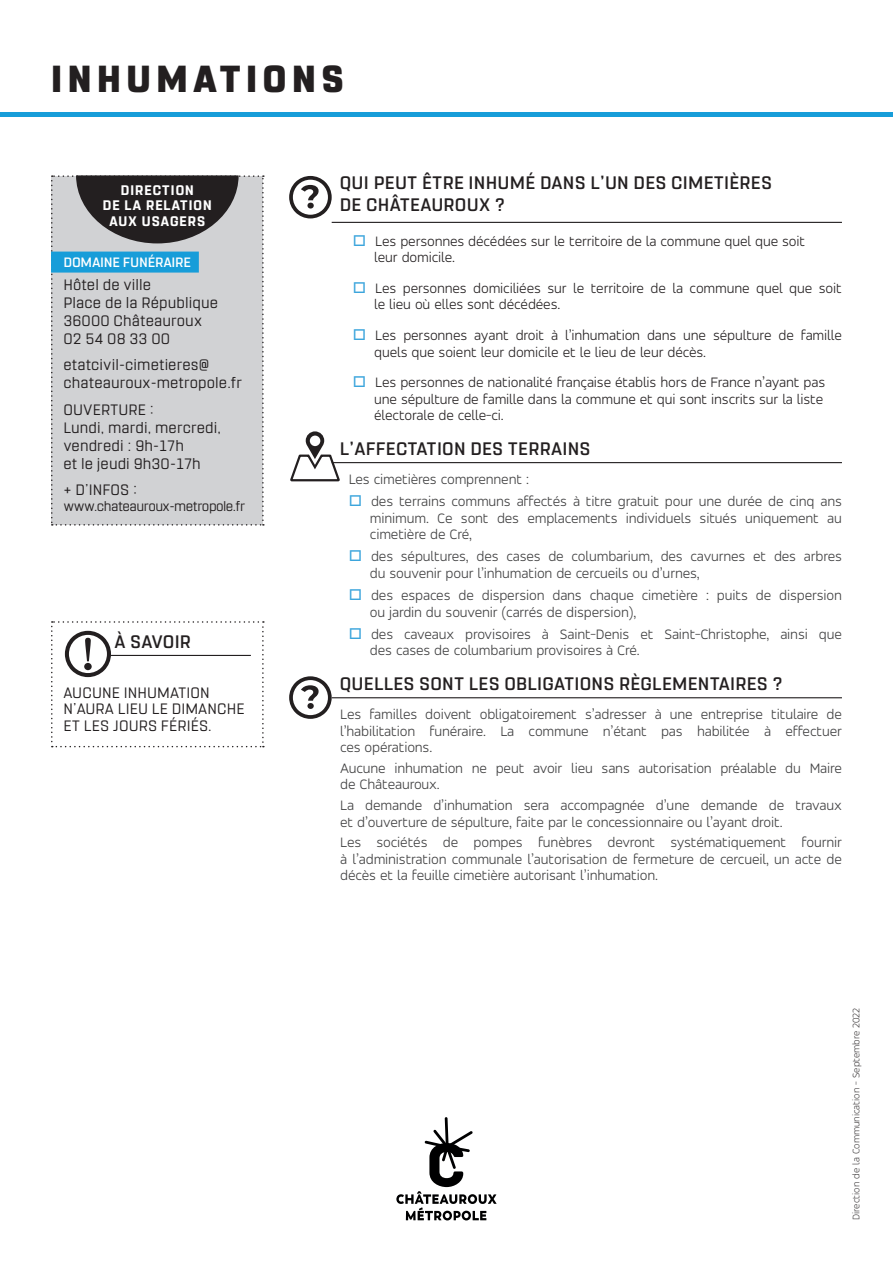
<style>
.page{position:relative;width:893px;height:1263px;background:#fff}
.page>*{position:absolute;margin:0;border:0;box-sizing:border-box;transform-origin:0 0}
.t1{font:800 37.5px "Rohn";letter-spacing:.15em;color:#231f20}
.t2{font:500 18px/21.6px "Rohn";letter-spacing:.05em;color:#231f20}
.t3{font:300 15px/16.5px "Accord";letter-spacing:-.01em;color:#3e3e3f}
.t4{font:300 15px/16.5px "Accord";letter-spacing:-.01em;color:#231f20}
.t5{font:15px/18px "Rohn";letter-spacing:.05em;color:#231f20}
.t6{font:700 13.8px/15.6px "Rohn";letter-spacing:.08em;color:#fff;text-align:center}
.t7{font:13.5px "Rohn";letter-spacing:.01em;color:#231f20}
.t8{font:500 13.5px "Rohn";letter-spacing:.03em;color:#fff}
.t9{font:200 10.5px "Accord";color:#231f20}
.s1{color:#3ca5dc}
</style>
<div class="page">
<svg style="left:396px;top:1117px;width:101px;height:103px"></svg>
<svg style="left:289px;top:176px;width:43px;height:42px"></svg>
<svg style="left:290px;top:431px;width:49px;height:51px"></svg>
<div style="left:310px;top:436px;width:10px;height:10px;background:#fff;border-radius:50%"></div>
<hr style="left:332px;top:222px;width:510px;height:1px;background:#231f20">
<hr style="left:332px;top:462px;width:510px;height:1px;background:#231f20">
<hr style="left:332px;top:697px;width:510px;height:1px;background:#231f20">
<hr style="left:0;top:112px;width:893px;height:4px;background:#179dd9">
<svg style="left:51px;top:621px;width:213px;height:126px"></svg>
<svg style="left:51px;top:175px;width:213px;height:351px;background:#bbbbbd"></svg>
<div style="left:51px;top:252px;width:148px;height:21px;background:#179dd9"></div>
<svg style="left:289px;top:676px;width:43px;height:43px"></svg>
<h1 class="t1" style="left:51px;top:57px;width:294px">INHUMATIONS</h1>
<p class="t6" style="left:103px;top:182px;width:110px">DIRECTION<br>DE LA RELATION<br>AUX USAGERS</p>
<p class="t8" style="left:64px;top:255px;width:128px">DOMAINE FUNÉRAIRE</p>
<p class="t5" style="left:64px;top:275px;width:155px">Hôtel de ville<br>Place de la République<br>36000 Châteauroux<br>02 54 08 33 00</p>
<p class="t5" style="left:64px;top:356px;width:179px">etatcivil-cimetieres@ chateauroux-metropole.fr</p>
<p class="t5" style="left:64px;top:400px;width:158px">OUVERTURE :<br>Lundi, mardi, mercredi, vendredi : 9h-17h<br>et le jeudi 9h30-17h</p>
<p class="t5" style="left:64px;top:481px;width:75px">+ D’INFOS :</p>
<p class="t7" style="left:64px;top:499px;width:183px">www.chateauroux-metropole.fr</p>
<p class="t2" style="left:115px;top:630px;width:77px">À SAVOIR</p>
<p class="t5" style="left:64px;top:684px;width:182px;line-height:16.5px">AUCUNE INHUMATION<br>N’AURA LIEU LE DIMANCHE<br>ET LES JOURS FÉRIÉS.</p>
<p class="t2" style="left:340px;top:172px;width:433px">QUI PEUT ÊTRE INHUMÉ DANS L’UN DES CIMETIÈRES<br>DE CHÂTEAUROUX ?</p>
<p class="t4" style="left:374px;top:232px;width:433px;text-indent:-21px"><span class="s1">□</span> Les personnes décédées sur le territoire de la commune quel que soit leur domicile.</p>
<p class="t4" style="left:374px;top:279px;width:469px;text-indent:-21px"><span class="s1">□</span> Les personnes domiciliées sur le territoire de la commune quel que soit le lieu où elles sont décédées.</p>
<p class="t4" style="left:374px;top:327px;width:469px;text-indent:-21px"><span class="s1">□</span> Les personnes ayant droit à l’inhumation dans une sépulture de famille quels que soient leur domicile et le lieu de leur décès.</p>
<p class="t4" style="left:374px;top:374px;width:453px;text-indent:-21px"><span class="s1">□</span> Les personnes de nationalité française établis hors de France n’ayant pas une sépulture de famille dans la commune et qui sont inscrits sur la liste électorale de celle-ci.</p>
<p class="t2" style="left:340px;top:438px;width:251px">L’AFFECTATION DES TERRAINS</p>
<p class="t3" style="left:349px;top:470px;width:182px">Les cimetières comprennent :</p>
<p class="t3" style="left:370px;top:493px;width:474px;text-align:justify;text-indent:-21px"><span class="s1">□</span> des terrains communs affectés à titre gratuit pour une durée de cinq ans minimum. Ce sont des emplacements individuels situés uniquement au cimetière de Cré,</p>
<p class="t3" style="left:370px;top:548px;width:474px;text-indent:-21px"><span class="s1">□</span> des sépultures, des cases de columbarium, des cavurnes et des arbres du souvenir pour l’inhumation de cercueils ou d’urnes,</p>
<p class="t3" style="left:370px;top:587px;width:473px;text-indent:-21px"><span class="s1">□</span> des espaces de dispersion dans chaque cimetière : puits de dispersion ou jardin du souvenir (carrés de dispersion),</p>
<p class="t3" style="left:370px;top:625px;width:473px;text-indent:-21px"><span class="s1">□</span> des caveaux provisoires à Saint-Denis et Saint-Christophe, ainsi que des cases de columbarium provisoires à Cré.</p>
<p class="t2" style="left:340px;top:673px;width:444px">QUELLES SONT LES OBLIGATIONS RÈGLEMENTAIRES ?</p>
<p class="t3" style="left:340px;top:706px;width:503px;text-align:justify">Les familles doivent obligatoirement s’adresser à une entreprise titulaire de l’habilitation funéraire. La commune n’étant pas habilitée à effectuer ces opérations.</p>
<p class="t3" style="left:340px;top:759px;width:503px">Aucune inhumation ne peut avoir lieu sans autorisation préalable du Maire de Châteauroux.</p>
<p class="t3" style="left:340px;top:797px;width:503px">La demande d’inhumation sera accompagnée d’une demande de travaux et d’ouverture de sépulture, faite par le concessionnaire ou l’ayant droit.</p>
<p class="t3" style="left:340px;top:834px;width:503px;text-align:justify">Les sociétés de pompes funèbres devront systématiquement fournir à l’administration communale l’autorisation de fermeture de cercueil, un acte de décès et la feuille cimetière autorisant l’inhumation.</p>
<p class="t9" style="left:850px;top:1220px;width:213px;rotate:-90deg">Direction de la Communication - Septembre 2022</p>
</div>
